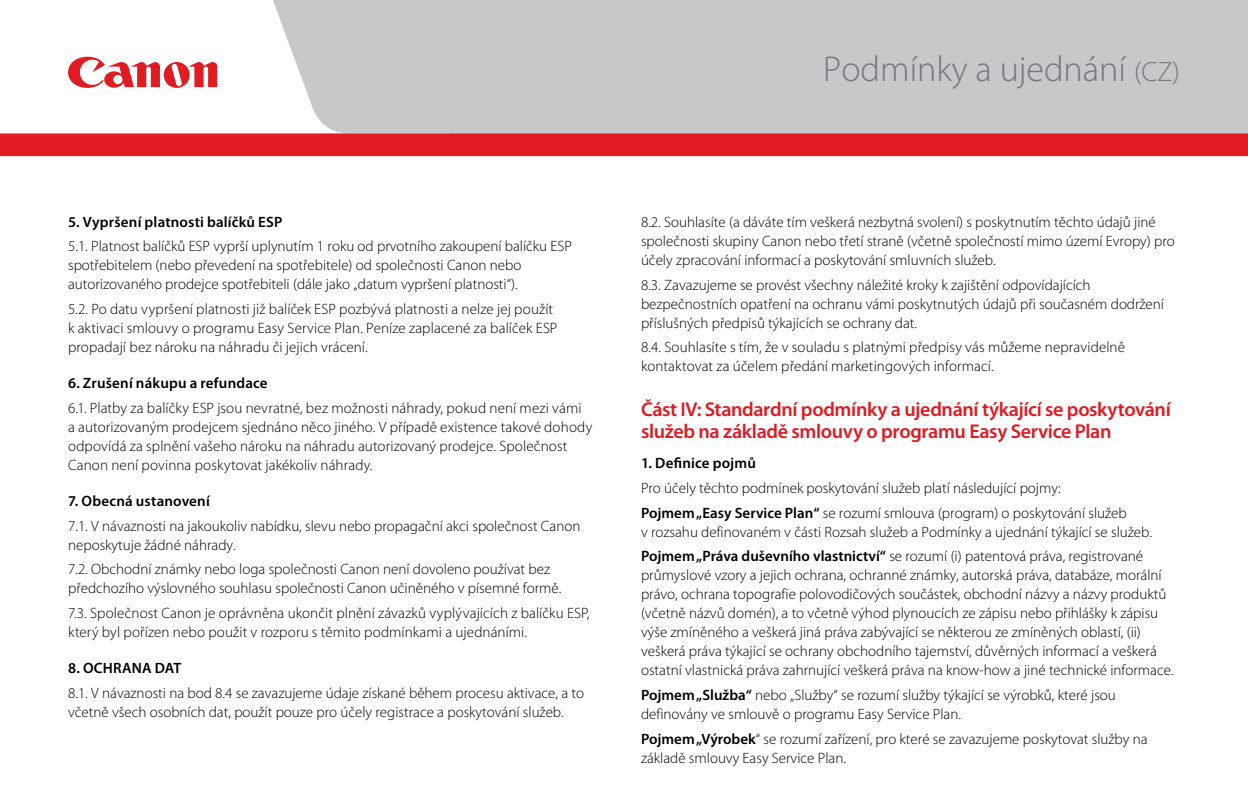
<style>
.page{position:relative;width:1248px;height:811px;background:#fff}
.page>*{position:absolute;margin:0;border:0;box-sizing:border-box;transform-origin:0 0}
.t1{font:300 36px "Myriad Pro";color:#77787b}
.t2{font:600 20px/22px "Myriad Pro";letter-spacing:-.02em;color:#e11a21}
.t3{font:300 15px/19px "Myriad Pro";color:#000}
.t4{font:600 15px "Myriad Pro";letter-spacing:.01em;color:#000}
.s1{font-size:28px}
.s2{font-weight:600}
</style>
<div class="page">
<div style="left:449px;top:0;width:798px;height:133px;background:#c7c8ca"></div>
<svg style="left:84px;top:0;width:365px;height:133px"></svg>
<svg style="left:0;top:133px;width:1247px;height:24px;background:#e1262d"></svg>
<svg style="left:68px;top:57px;width:149px;height:31px"></svg>
<h1 class="t1" style="left:823px;top:49px;width:358px">Podmínky a ujednání <span class="s1">(CZ)</span></h1>
<p class="t4" style="left:68px;top:212px;width:216px">5. Vypršení platnosti balíčků ESP</p>
<p class="t3" style="left:68px;top:237px;width:505px">5.1. Platnost balíčků ESP vyprší uplynutím 1 roku od prvotního zakoupení balíčku ESP spotřebitelem (nebo převedení na spotřebitele) od společnosti Canon nebo autorizovaného prodejce spotřebiteli (dále jako „datum vypršení platnosti“).</p>
<p class="t3" style="left:68px;top:300px;width:491px">5.2. Po datu vypršení platnosti již balíček ESP pozbývá platnosti a nelze jej použít k aktivaci smlouvy o programu Easy Service Plan. Peníze zaplacené za balíček ESP propadají bez nároku na náhradu či jejich vrácení.</p>
<p class="t4" style="left:68px;top:373px;width:201px">6. Zrušení nákupu a refundace</p>
<p class="t3" style="left:68px;top:398px;width:525px">6.1. Platby za balíčky ESP jsou nevratné, bez možnosti náhrady, pokud není mezi vámi<br>a autorizovaným prodejcem sjednáno něco jiného. V případě existence takové dohody odpovídá za splnění vašeho nároku na náhradu autorizovaný prodejce. Společnost Canon není povinna poskytovat jakékoliv náhrady.</p>
<p class="t4" style="left:68px;top:491px;width:143px">7. Obecná ustanovení</p>
<p class="t3" style="left:68px;top:516px;width:514px">7.1. V návaznosti na jakoukoliv nabídku, slevu nebo propagační akci společnost Canon neposkytuje žádné náhrady.</p>
<p class="t3" style="left:68px;top:560px;width:495px">7.2. Obchodní známky nebo loga společnosti Canon není dovoleno používat bez předchozího výslovného souhlasu společnosti Canon učiněného v písemné formě.</p>
<p class="t3" style="left:68px;top:604px;width:523px">7.3. Společnost Canon je oprávněna ukončit plnění závazků vyplývajících z balíčku ESP, který byl pořízen nebo použit v rozporu s těmito podmínkami a ujednáními.</p>
<p class="t4" style="left:68px;top:658px;width:115px">8. OCHRANA DAT</p>
<p class="t3" style="left:68px;top:683px;width:517px">8.1. V návaznosti na bod 8.4 se zavazujeme údaje získané během procesu aktivace, a to včetně všech osobních dat, použít pouze pro účely registrace a poskytování služeb.</p>
<p class="t3" style="left:641px;top:213px;width:535px">8.2. Souhlasíte (a dáváte tím veškerá nezbytná svolení) s poskytnutím těchto údajů jiné společnosti skupiny Canon nebo třetí straně (včetně společností mimo území Evropy) pro účely zpracování informací a poskytování smluvních služeb.</p>
<p class="t3" style="left:641px;top:275px;width:524px">8.3. Zavazujeme se provést všechny náležité kroky k zajištění odpovídajících bezpečnostních opatření na ochranu vámi poskytnutých údajů při současném dodržení příslušných předpisů týkajících se ochrany dat.</p>
<p class="t3" style="left:641px;top:338px;width:485px">8.4. Souhlasíte s tím, že v souladu s platnými předpisy vás můžeme nepravidelně kontaktovat za účelem předání marketingových informací.</p>
<h2 class="t2" style="left:641px;top:397px;width:531px">Část IV: Standardní podmínky a ujednání týkající se poskytování služeb na základě smlouvy o programu Easy Service Plan</h2>
<p class="t4" style="left:641px;top:453px;width:116px">1. Definice pojmů</p>
<p class="t3" style="left:641px;top:476px;width:487px;line-height:24.6px">Pro účely těchto podmínek poskytování služeb platí následující pojmy:<br><span class="s2">Pojmem „Easy Service Plan“</span> se rozumí smlouva (program) o poskytování služeb</p>
<p class="t3" style="left:641px;top:519px;width:512px;line-height:24.6px">v rozsahu definovaném v části Rozsah služeb a Podmínky a ujednání týkající se služeb.<br><span class="s2">Pojmem „Práva duševního vlastnictví“</span> se rozumí (i) patentová práva, registrované</p>
<p class="t3" style="left:641px;top:566px;width:534px">průmyslové vzory a jejich ochrana, ochranné známky, autorská práva, databáze, morální právo, ochrana topografie polovodičových součástek, obchodní názvy a názvy produktů (včetně názvů domén), a to včetně výhod plynoucích ze zápisu nebo přihlášky k zápisu výše zmíněného a veškerá jiná práva zabývající se některou ze zmíněných oblastí, (ii) veškerá práva týkající se ochrany obchodního tajemství, důvěrných informací a veškerá ostatní vlastnická práva zahrnující veškerá práva na know-how a jiné technické informace.</p>
<p class="t3" style="left:641px;top:686px;width:476px"><span class="s2">Pojmem „Služba“</span> nebo „Služby“ se rozumí služby týkající se výrobků, které jsou definovány ve smlouvě o programu Easy Service Plan.</p>
<p class="t3" style="left:641px;top:729px;width:508px"><span class="s2">Pojmem „Výrobek</span>“ se rozumí zařízení, pro které se zavazujeme poskytovat služby na základě smlouvy Easy Service Plan.</p>
</div>
